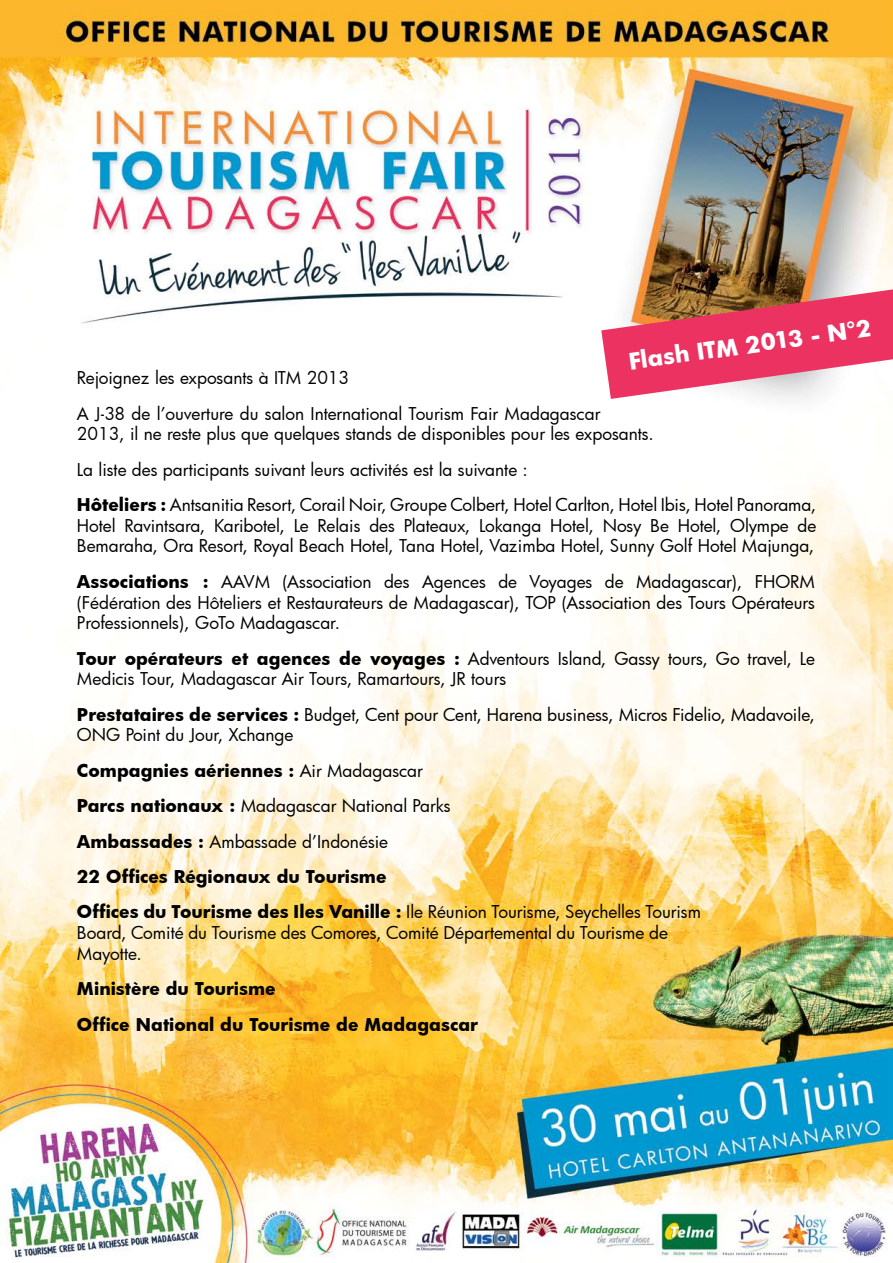
<style>
.page{position:relative;width:893px;height:1263px;background:#fff}
.page>*{position:absolute;margin:0;border:0;box-sizing:border-box;transform-origin:0 0}
.t1{font:700 22.5px "Futura";color:#fff}
.t2{font:17.25px/20.7px "Futura";letter-spacing:-.005em;color:#000}
.t3{font:700 17.25px/35.4px "Futura";color:#000}
.s1{font-weight:700}
.s2{font-weight:400}
</style>
<div class="page">
<img style="left:0;top:0;width:893px;height:1263px">
<svg style="left:601px;top:289px;width:292px;height:110px"></svg>
<h1 class="t1" style="left:627px;top:346px;width:246px;rotate:-8deg">Flash ITM 2013 - N°2</h1>
<p class="t2" style="left:77px;top:360px;width:525px;line-height:35.4px">Rejoignez les exposants à ITM 2013<br>A J-38 de l’ouverture du salon International Tourism Fair Madagascar</p>
<p class="t2" style="left:77px;top:416px;width:741px;line-height:35.4px">2013, il ne reste plus que quelques stands de disponibles pour les exposants.<br>La liste des participants suivant leurs activités est la suivante :<br><span class="s1">Hôteliers :</span> Antsanitia Resort, Corail Noir, Groupe Colbert, Hotel Carlton, Hotel Ibis, Hotel Panorama,</p>
<p class="t2" style="left:77px;top:515px;width:741px">Hotel Ravintsara, Karibotel, Le Relais des Plateaux, Lokanga Hotel, Nosy Be Hotel, Olympe de<br>Bemaraha, Ora Resort, Royal Beach Hotel, Tana Hotel, Vazimba Hotel, Sunny Golf Hotel Majunga,</p>
<p class="t2" style="left:77px;top:571px;width:740px;text-align:justify"><span class="s1">Associations :</span> AAVM (Association des Agences de Voyages de Madagascar), FHORM (Fédération des Hôteliers et Restaurateurs de Madagascar), TOP (Association des Tours Opérateurs Professionnels), GoTo Madagascar.</p>
<p class="t2" style="left:77px;top:648px;width:739px"><span class="s1">Tour opérateurs et agences de voyages :</span> Adventours Island, Gassy tours, Go travel, Le<br>Medicis Tour, Madagascar Air Tours, Ramartours, JR tours</p>
<p class="t2" style="left:77px;top:704px;width:740px"><span class="s1">Prestataires de services :</span> Budget, Cent pour Cent, Harena business, Micros Fidelio, Madavoile,<br>ONG Point du Jour, Xchange</p>
<p class="t3" style="left:77px;top:752px;width:625px">Compagnies aériennes : <span class="s2">Air Madagascar<br></span>Parcs nationaux : <span class="s2">Madagascar National Parks<br></span>Ambassades : <span class="s2">Ambassade d’Indonésie<br></span>22 Offices Régionaux du Tourisme<br>Offices du Tourisme des Iles Vanille : <span class="s2">Ile Réunion Tourisme, Seychelles Tourism</span></p>
<p class="t2" style="left:77px;top:922px;width:592px">Board, Comité du Tourisme des Comores, Comité Départemental du Tourisme de<br>Mayotte.</p>
<p class="t3" style="left:77px;top:970px;width:403px">Ministère du Tourisme<br>Office National du Tourisme de Madagascar</p>
</div>
